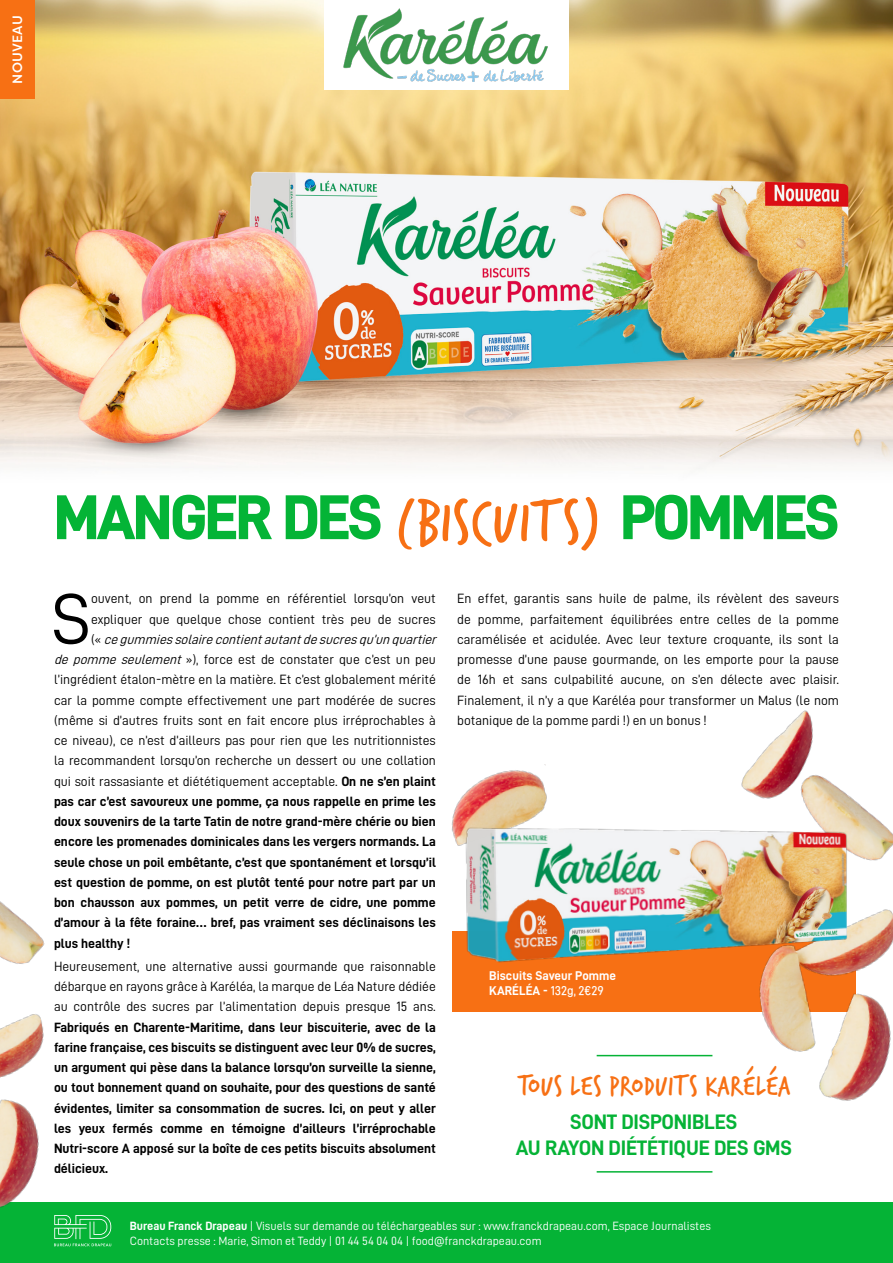
<style>
.page{position:relative;width:893px;height:1263px;background:#fff}
.page>*{position:absolute;margin:0;border:0;box-sizing:border-box;transform-origin:0 0}
.t1{font:72.15px "D DIN PRO Regular";color:#000}
.t2{font:61.8px "D DIN PRO Heavy";letter-spacing:-.03em;color:#04b436}
.t3{font:30px "Verveine";color:#f77014}
.t4{font:21px/25.5px "D DIN PRO Bold";letter-spacing:-.01em;color:#05b336;text-align:center}
.t5{font:13.5px/20.2px "D DIN PRO Regular";color:#000;text-align:justify}
.t6{font:13.5px/20.2px "D DIN PRO Bold";color:#000;text-align:justify}
.t7{font:500 13.5px "Filson Pro";letter-spacing:.02em;color:#fff}
.t8{font:12.75px "D DIN PRO Bold";color:#fff}
.t9{font:12.75px "D DIN PRO Medium";color:#fff}
.t10{font:12px/15px "D DIN PRO Regular";color:#fff}
.s1{font-family:"Verveine";color:#f77014}
.s2{font-style:italic}
.s3{font-family:"D DIN PRO Bold"}
</style>
<div class="page">
<img style="left:0;top:0;width:893px;height:469px">
<div style="left:0;top:0;width:35px;height:98px;background:#f77014"></div>
<div style="left:324px;top:0;width:245px;height:89px;background:#fff"></div>
<div style="left:452px;top:931px;width:404px;height:81px;background:#f77014"></div>
<img style="left:343px;top:8px;width:205px;height:73px">
<div style="left:0;top:1203px;width:893px;height:60px;background:#05b336"></div>
<hr style="left:597px;top:1171px;width:115px;height:1px;background:#05b336">
<svg style="left:54px;top:1216px;width:57px;height:30px"></svg>
<img style="left:596px;top:710px;width:297px;height:391px">
<img style="left:452px;top:764px;width:95px;height:73px">
<img style="left:0;top:901px;width:204px;height:315px">
<img style="left:454px;top:795px;width:408px;height:170px">
<p class="t7" style="left:8px;top:84px;width:70px;rotate:-90deg">NOUVEAU</p>
<h2 class="t2" style="left:54px;top:482px;width:786px">MANGER DES <span class="s1">(BISCUITS)</span> POMMES</h2>
<h1 class="t1" style="left:52px;top:580px;width:41px">S</h1>
<p class="t5" style="left:54px;top:588px;width:387px;text-align:right">ouvent, on prend la pomme en référentiel lorsqu’on veut expliquer que quelque chose contient très peu de sucres<br>( « <span class="s2">cegummiessolairecontientautantdesucresqu’unquartier<br>de pomme seulement</span> »), force est de constater que c’est un peu l’ingrédient étalon-mètre en la matière. Et c’est globalement mérité car la pomme compte effectivement une part modérée de sucres (même si d’autres fruits sont en fait encore plus irréprochables à ce niveau), ce n’est d’ailleurs pas pour rien que les nutritionnistes la recommandent lorsqu’on recherche un dessert ou une collation qui soit rassasiante et diététiquement acceptable. <span class="s3">On ne s’en plaint</span></p>
<p class="t6" style="left:54px;top:791px;width:383px">pas car c’est savoureux une pomme, ça nous rappelle en prime les doux souvenirs de la tarte Tatin de notre grand-mère chérie ou bien encore les promenades dominicales dans les vergers normands. La seule chose un poil embêtante, c’est que spontanément et lorsqu’il est question de pomme, on est plutôt tenté pour notre part par un bon chausson aux pommes, un petit verre de cidre, une pomme d’amour à la fête foraine… bref, pas vraiment ses déclinaisons les plus healthy !</p>
<p class="t5" style="left:54px;top:956px;width:383px">Heureusement, une alternative aussi gourmande que raisonnable débarque en rayons grâce à Karéléa, la marque de Léa Nature dédiée au contrôle des sucres par l’alimentation depuis presque 15 ans.</p>
<p class="t6" style="left:54px;top:1016px;width:383px">Fabriqués en Charente-Maritime, dans leur biscuiterie, avec de la farine française, ces biscuits se distinguent avec leur 0% de sucres, un argument qui pèse dans la balance lorsqu’on surveille la sienne, ou tout bonnement quand on souhaite, pour des questions de santé évidentes, limiter sa consommation de sucres. Ici, on peut y aller les yeux fermés comme en témoigne d’ailleurs l’irréprochable Nutri-score A apposé sur la boîte de ces petits biscuits absolument délicieux.</p>
<p class="t5" style="left:457px;top:588px;width:383px">En effet, garantis sans huile de palme, ils révèlent des saveurs de pomme, parfaitement équilibrées entre celles de la pomme caramélisée et acidulée. Avec leur texture croquante, ils sont la promesse d’une pause gourmande, on les emporte pour la pause de 16h et sans culpabilité aucune, on s’en délecte avec plaisir.<br>Finalement, il n’y a que Karéléa pour transformer un Malus (le nom botanique de la pomme pardi !) en un bonus !</p>
<p class="t8" style="left:489px;top:969px;width:128px">Biscuits Saveur Pomme</p>
<p class="t9" style="left:489px;top:984px;width:116px"><span class="s3">KARÉLÉA -</span> 132g, 2€29</p>
<h3 class="t3" style="left:517px;top:1065px;width:275px">TOUS LES PRODUITS KARÉLÉA</h3>
<h3 class="t4" style="left:516px;top:1109px;width:278px">SONT DISPONIBLES<br>AU RAYON DIÉTÉTIQUE DES GMS</h3>
<p class="t10" style="left:130px;top:1218px;width:583px"><span class="s3">Bureau Franck Drapeau</span> | Visuels sur demande ou téléchargeables sur : www.franckdrapeau.com, Espace Journalistes<br>Contacts presse : Marie, Simon et Teddy | 01 44 54 04 04 | food@franckdrapeau.com</p>
</div>
